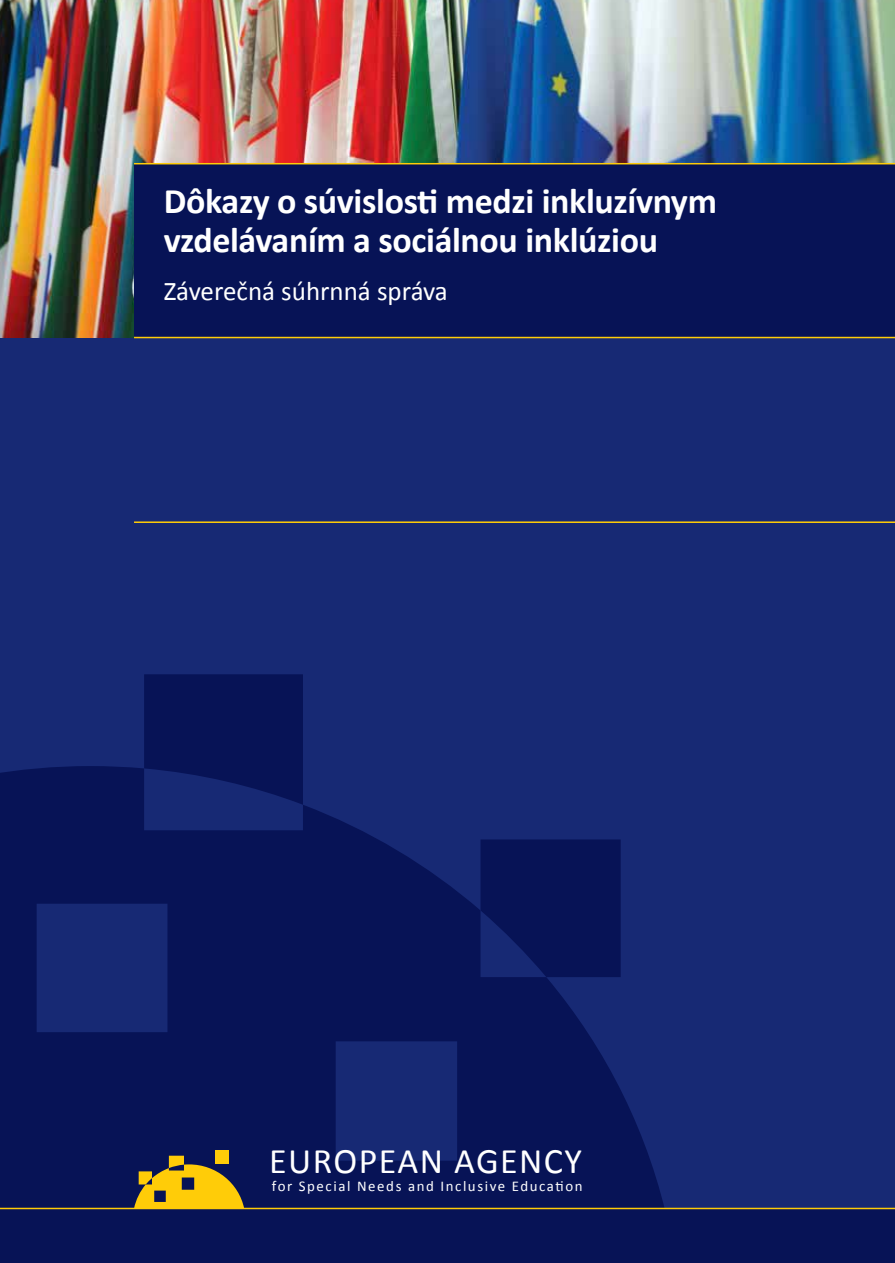
<style>
.page{position:relative;width:895px;height:1263px;background:#fff}
.page>*{position:absolute;margin:0;border:0;box-sizing:border-box;transform-origin:0 0}
.t1{font:700 36px/39px "Calibri";letter-spacing:-.01em;color:#fff}
.t2{font:36px "Calibri";letter-spacing:.04em;color:#fff}
.t3{font:27px "Calibri";color:#fff}
.t4{font:14.85px "Calibri";letter-spacing:.105em;color:#fff}
</style>
<div class="page">
<div style="left:0;top:0;width:894px;height:1263px;background:#172974"></div>
<div style="left:144px;top:674px;width:159px;height:92px;background:#071356"></div>
<svg style="left:0;top:766px;width:669px;height:442px;fill:#071356"></svg>
<img style="left:0;top:0;width:894px;height:337px">
<hr style="left:134px;top:521px;width:760px;height:2px;background:#ffcc08">
<div style="left:134px;top:164px;width:760px;height:173px;background:#071356"></div>
<hr style="left:134px;top:163px;width:760px;height:1px;background:#ffcc08">
<div style="left:215px;top:1150px;width:14px;height:13px;background:#ffcc08"></div>
<svg style="left:134px;top:1156px;width:110px;height:52px;background:#a38824"></svg>
<div style="left:0;top:1208px;width:894px;height:55px;background:#071356"></div>
<hr style="left:134px;top:337px;width:760px;height:1px;background:#ffcc08">
<h1 class="t1" style="left:164px;top:181px;width:554px">Dôkazy o súvislosti medzi inkluzívnym vzdelávaním a sociálnou inklúziou</h1>
<h2 class="t3" style="left:164px;top:274px;width:286px">Záverečná súhrnná správa</h2>
<p class="t2" style="left:269px;top:1138px;width:314px">EUROPEAN AGENCY</p>
<p class="t4" style="left:272px;top:1177px;width:312px">for Special Needs and Inclusive Education</p>
</div>
